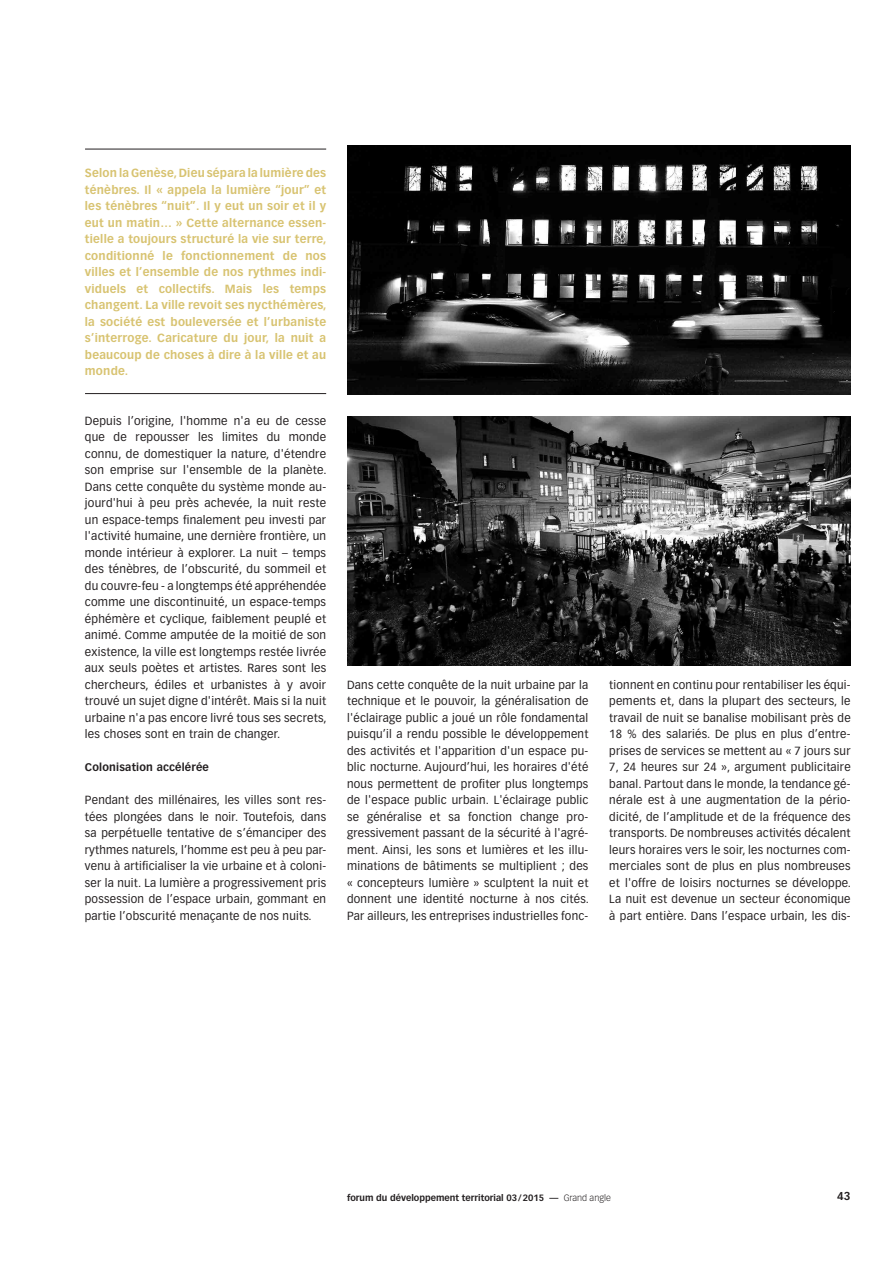
<style>
.page{position:relative;width:893px;height:1263px;background:#fff}
.page>*{position:absolute;margin:0;border:0;box-sizing:border-box;transform-origin:0 0}
.t1{font:11.7px/16.5px "Vectora LH";letter-spacing:.02em;color:#231f20;text-align:justify}
.t2{font:700 11.7px/16.5px "Vectora LH";letter-spacing:.02em;color:#d8c371;text-align:justify}
.t3{font:700 11.25px "Vectora LH";color:#231f20}
.t4{font:700 10.8px "Vectora LH";letter-spacing:.02em;color:#231f20}
.t5{font:700 9px "Vectora LH";color:#231f20}
.s1{font-weight:300}
</style>
<div class="page">
<img style="left:347px;top:146px;width:503px;height:249px">
<img style="left:347px;top:417px;width:503px;height:249px">
<hr style="left:85px;top:149px;width:241px;height:1px;background:#231f20">
<hr style="left:85px;top:393px;width:241px;height:1px;background:#231f20">
<p class="t2" style="left:85px;top:165px;width:243px">Selon la Genèse, Dieu sépara la lumière des ténèbres. Il « appela la lumière “jour” et les ténèbres “nuit”. Il y eut un soir et il y eut un matin… » Cette alternance essen&shy;tielle a toujours structuré la vie sur terre, conditionné le fonctionnement de nos villes et l’ensemble de nos rythmes indi&shy;viduels et collectifs. Mais les temps changent. La ville revoit ses nycthémères, la société est bouleversée et l’urbaniste s’interroge. Caricature du jour, la nuit a beaucoup de choses à dire à la ville et au monde.</p>
<p class="t1" style="left:85px;top:413px;width:243px">Depuis l’origine, l'homme n'a eu de cesse que de repousser les limites du monde connu, de domestiquer la nature, d'étendre son emprise sur l'ensemble de la planète.<br>Dans cette conquête du système monde au&shy;jourd'hui à peu près achevée, la nuit reste un espace-temps finalement peu investi par l'activité humaine, une dernière frontière, un monde intérieur à explorer. La nuit – temps des ténèbres, de l’obscurité, du sommeil et du couvre-feu - a longtemps été appréhendée comme une discontinuité, un espace-temps éphémère et cyclique, faiblement peuplé et animé. Comme amputée de la moitié de son existence, la ville est longtemps restée livrée aux seuls poètes et artistes. Rares sont les chercheurs, édiles et urbanistes à y avoir trouvé un sujet digne d'intérêt. Mais si la nuit urbaine n'a pas encore livré tous ses secrets, les choses sont en train de changer.</p>
<p class="t4" style="left:85px;top:761px;width:126px">Colonisation accélérée</p>
<p class="t1" style="left:85px;top:792px;width:243px">Pendant des millénaires, les villes sont res&shy;tées plongées dans le noir. Toutefois, dans sa perpétuelle tentative de s’émanciper des rythmes naturels, l’homme est peu à peu par&shy;venu à artificialiser la vie urbaine et à coloni&shy;ser la nuit. La lumière a progressivement pris possession de l’espace urbain, gommant en partie l’obscurité menaçante de nos nuits.</p>
<p class="t1" style="left:347px;top:677px;width:243px">Dans cette conquête de la nuit urbaine par la technique et le pouvoir, la généralisation de l'éclairage public a joué un rôle fondamental puisqu’il a rendu possible le développement des activités et l'apparition d'un espace pu&shy;blic nocturne. Aujourd’hui, les horaires d'été nous permettent de profiter plus longtemps de l'espace public urbain. L'éclairage public se généralise et sa fonction change pro&shy;gressivement passant de la sécurité à l'agré&shy;ment. Ainsi, les sons et lumières et les illu&shy;minations de bâtiments se multiplient ; des « concepteurs lumière » sculptent la nuit et donnent une identité nocturne à nos cités.<br>Par ailleurs, les entreprises industrielles fonc-</p>
<p class="t1" style="left:609px;top:677px;width:243px">tionnent en continu pour rentabiliser les équi&shy;pements et, dans la plupart des secteurs, le travail de nuit se banalise mobilisant près de 18 % des salariés. De plus en plus d’entre&shy;prises de services se mettent au « 7 jours sur 7, 24 heures sur 24 », argument publicitaire banal. Partout dans le monde, la tendance gé&shy;nérale est à une augmentation de la pério&shy;dicité, de l’amplitude et de la fréquence des transports. De nombreuses activités décalent leurs horaires vers le soir, les nocturnes com&shy;merciales sont de plus en plus nombreuses et l'offre de loisirs nocturnes se développe.<br>La nuit est devenue un secteur économique à part entière. Dans l’espace urbain, les dis-</p>
<p class="t5" style="left:347px;top:1192px;width:265px">forum du développement territorial 03/2015 — <span class="s1">Grand angle</span></p>
<p class="t3" style="left:837px;top:1190px;width:15px">43</p>
</div>
